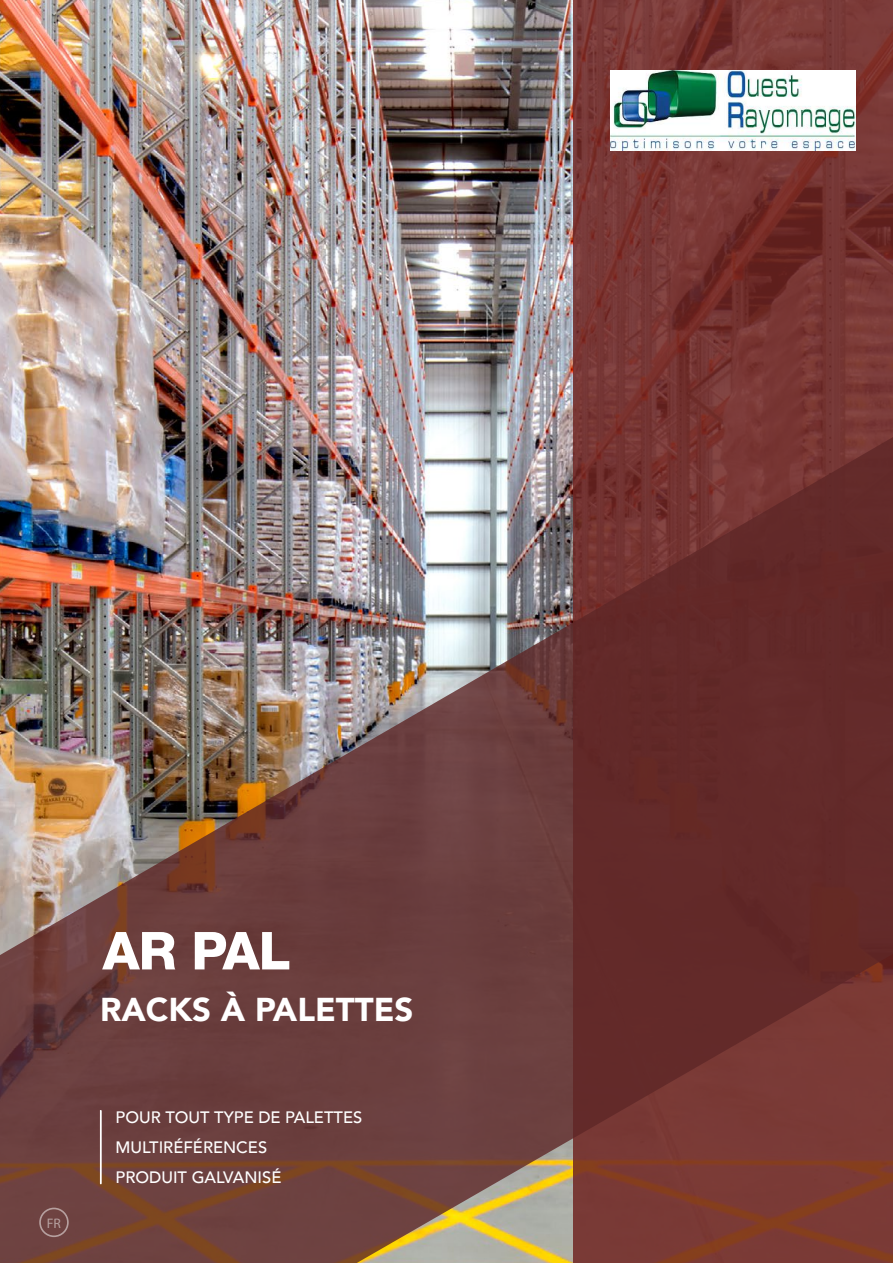
<style>
.page{position:relative;width:893px;height:1263px;background:#fff}
.page>*{position:absolute;margin:0;border:0;box-sizing:border-box;transform-origin:0 0}
.t1{font:900 33px "Avenir LT";color:#fff}
.t2{font:500 16.5px/30px "Avenir LT";color:#fff}
.t3{font:800 13.8px "Avenir LT Std";color:#fff}
</style>
<div class="page">
<img style="left:0;top:0;width:573px;height:432px">
<svg style="left:573px;top:0;width:320px;height:432px;background:#773533"></svg>
<img style="left:0;top:432px;width:893px;height:831px">
<svg style="left:102px;top:932px;width:73px;height:37px"></svg>
<svg style="left:195px;top:932px;width:94px;height:37px"></svg>
<div style="left:39px;top:1207px;width:30px;height:30px;border:2px solid #fff;border-radius:50%"></div>
<hr style="left:100px;top:1110px;width:1px;height:74px;background:#fff">
<img style="left:610px;top:70px;width:246px;height:80px">
<p class="t3" style="left:47px;top:1214px;width:15px">FR</p>
<h1 class="t1" style="left:100px;top:989px;width:315px">RACKS À PALETTES</h1>
<p class="t2" style="left:116px;top:1103px;width:248px">POUR TOUT TYPE DE PALETTES<br>MULTIRÉFÉRENCES<br>PRODUIT GALVANISÉ</p>
</div>
